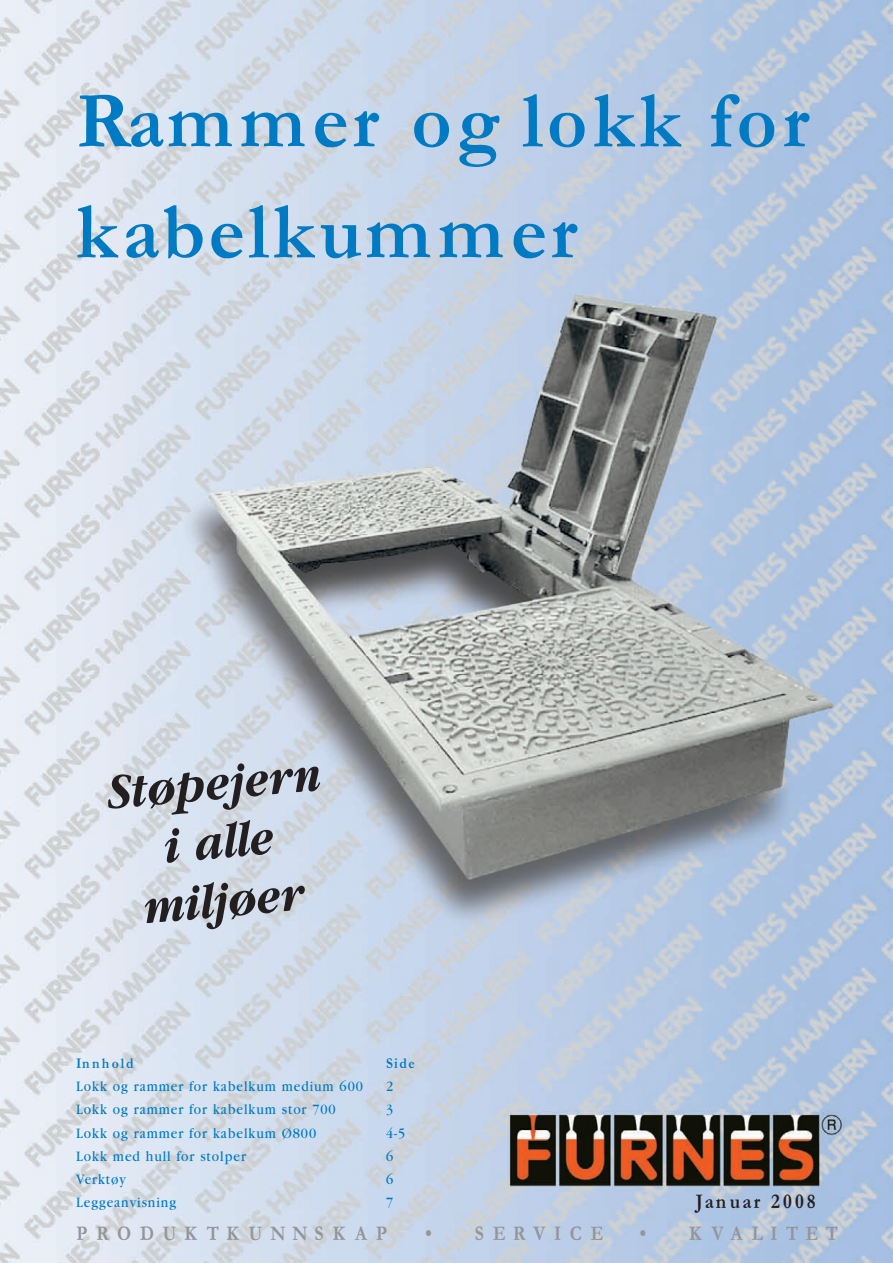
<style>
.page{position:relative;width:893px;height:1263px;background:#fff}
.page>*{position:absolute;margin:0;border:0;box-sizing:border-box;transform-origin:0 0}
.t1{font:700 81px/111px "Garamond";letter-spacing:.055em;color:#007ac2;scale:.96 1}
.t2{font:italic 700 52.05px/58.8px "Garamond";color:#231f20;text-align:center;scale:.9 1}
.t3{font:700 21px "Garamond";letter-spacing:.475em;color:#939598;scale:.85 1}
.t4{font:700 21px "Garamond";letter-spacing:.145em;color:#231f20;scale:.9 1}
.t5{font:700 21px "Garamond";letter-spacing:.42em;color:#939598;scale:.85 1}
.t6{font:15px "Garamond";letter-spacing:.07em;color:#007ac2;scale:.9 1}
.t7{font:700 15px "Garamond";letter-spacing:.165em;color:#007ac2;scale:.9 1}
.t8{font:700 15px "Garamond";letter-spacing:.135em;color:#007ac2;scale:.9 1}
</style>
<div class="page">
<img style="left:0;top:0;width:893px;height:1263px">
<h1 class="t1" style="left:76px;top:63px;width:765px">Rammer og lokk for kabelkummer</h1>
<h2 class="t2" style="left:103px;top:761px;width:239px;rotate:-5deg">Støpejern i alle miljøer</h2>
<p class="t7" style="left:76px;top:1054px;width:65px">Innhold</p>
<p class="t8" style="left:386px;top:1054px;width:33px">Side</p>
<p class="t6" style="left:76px;top:1081px;width:320px">Lokk og rammer for kabelkum medium 600</p>
<p class="t6" style="left:386px;top:1081px;width:9px">2</p>
<p class="t6" style="left:76px;top:1104px;width:290px">Lokk og rammer for kabelkum stor 700</p>
<p class="t6" style="left:386px;top:1104px;width:9px">3</p>
<p class="t6" style="left:76px;top:1128px;width:268px">Lokk og rammer for kabelkum Ø800</p>
<p class="t6" style="left:386px;top:1128px;width:23px">4-5</p>
<p class="t6" style="left:76px;top:1151px;width:190px">Lokk med hull for stolper</p>
<p class="t6" style="left:386px;top:1151px;width:9px">6</p>
<p class="t6" style="left:76px;top:1174px;width:57px">Verktøy</p>
<p class="t6" style="left:386px;top:1174px;width:9px">6</p>
<p class="t6" style="left:76px;top:1197px;width:113px">Leggeanvisning</p>
<p class="t6" style="left:386px;top:1197px;width:9px">7</p>
<h3 class="t3" style="left:77px;top:1220px;width:367px">PRODUKTKUNNSKAP</h3>
<h3 class="t3" style="left:425px;top:1220px;width:211px">• SERVICE</h3>
<h3 class="t5" style="left:640px;top:1220px;width:235px">• K VALITET</h3>
<h3 class="t4" style="left:696px;top:1188px;width:135px">Januar 2008</h3>
</div>
